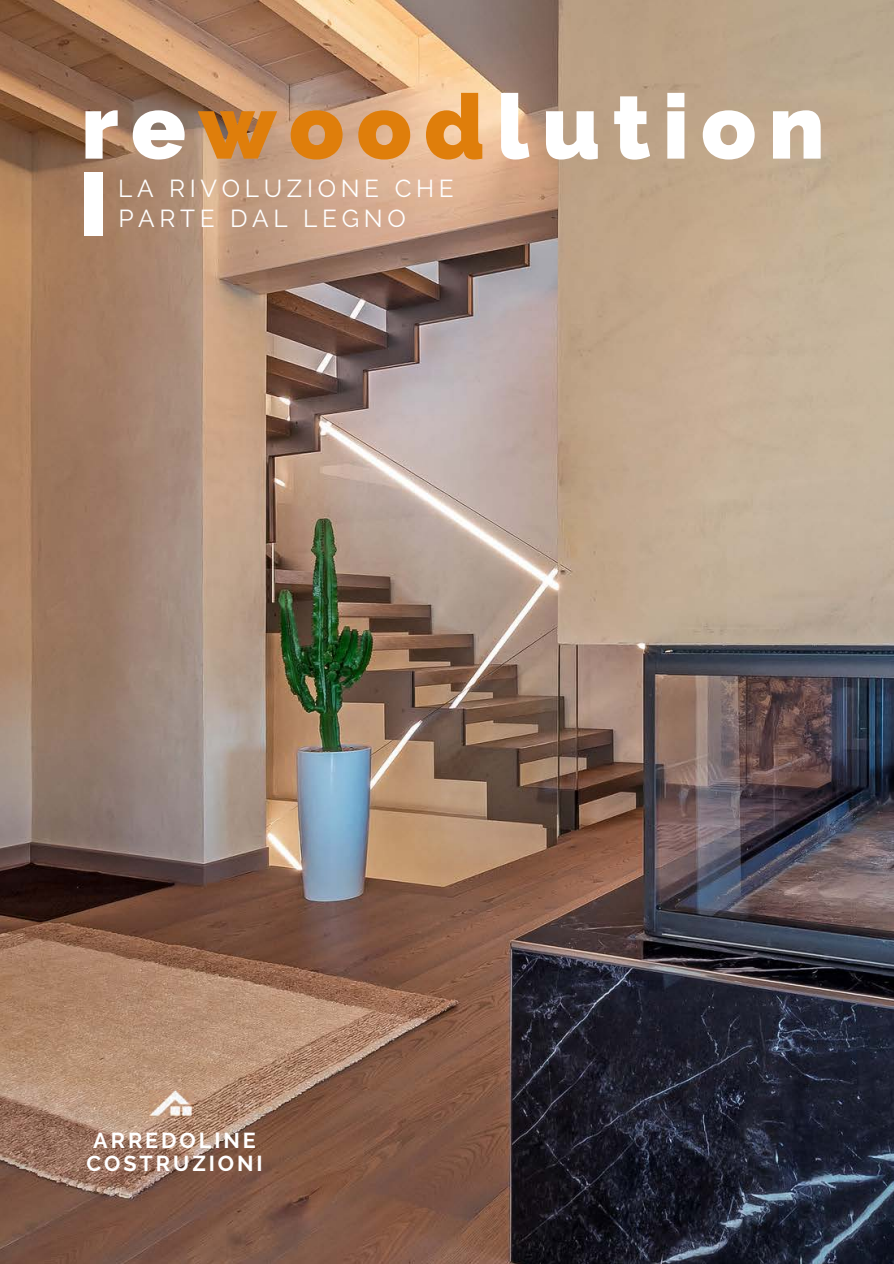
<style>
.page{position:relative;width:894px;height:1264px;background:#fff}
.page>*{position:absolute;margin:0;border:0;box-sizing:border-box;transform-origin:0 0}
.t1{font:800 90.15px "Raleway";letter-spacing:.135em;color:#fff}
.t2{font:24.45px/29.7px "Raleway";letter-spacing:.19em;color:#fff}
.t3{font:700 21.6px/22.6px "Raleway";letter-spacing:.135em;color:#fff;text-align:center}
.s1{color:#df7e0b}
</style>
<div class="page">
<img style="left:0;top:0;width:893px;height:1263px">
<div style="left:84px;top:173px;width:18px;height:63px;background:#fff"></div>
<img style="left:149px;top:1090px;width:44px;height:27px">
<h1 class="t1" style="left:81px;top:74px;width:744px">re<span class="s1">wood</span>lution</h1>
<p class="t2" style="left:118px;top:174px;width:337px">LA RIVOLUZIONE CHE<br>PARTE DAL LEGNO</p>
<p class="t3" style="left:86px;top:1129px;width:178px">ARREDOLINE<br>COSTRUZIONI</p>
</div>
